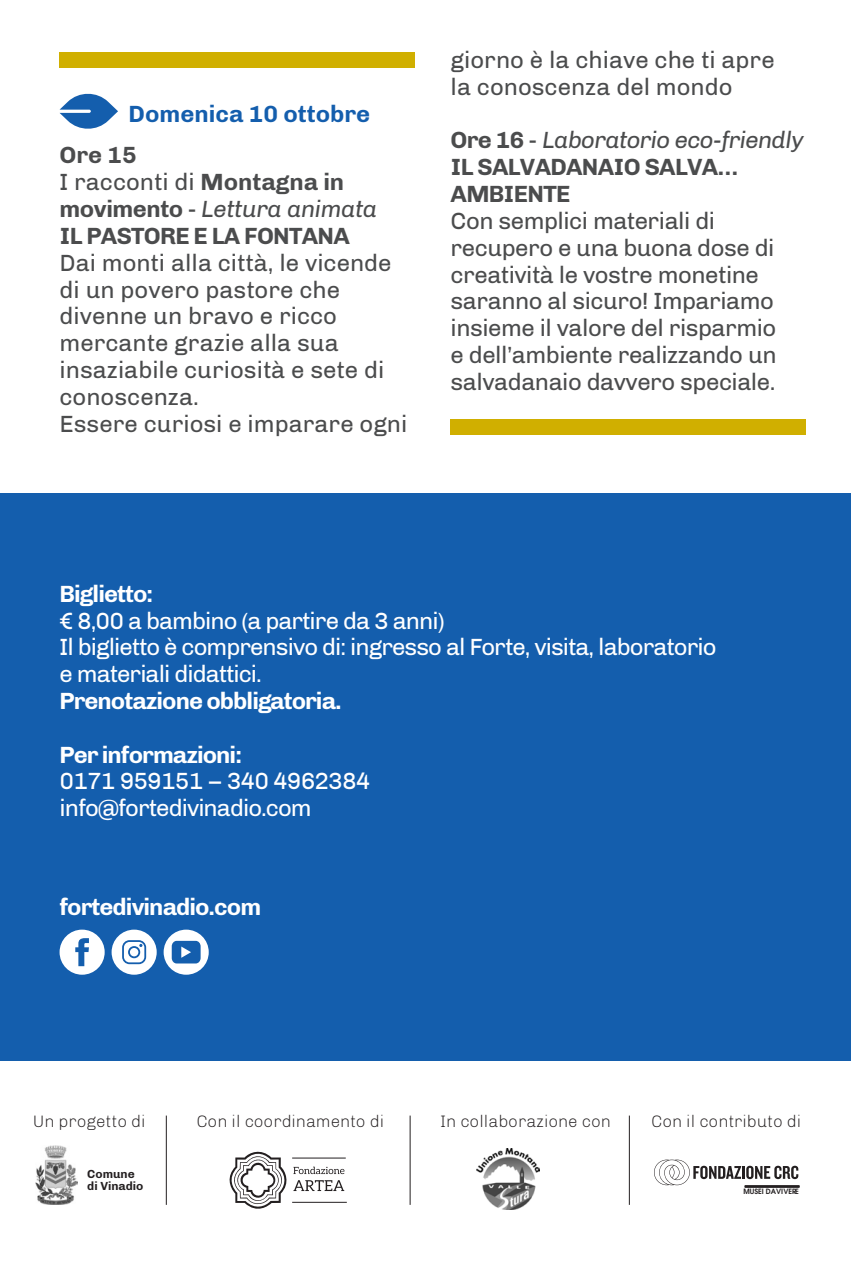
<style>
.page{position:relative;width:851px;height:1276px;background:#fff}
.page>*{position:absolute;margin:0;border:0;box-sizing:border-box;transform-origin:0 0}
.t1{font:24px/26.7px "Chivo";color:#4b4c4d}
.t2{font:24px/26.7px "Chivo";letter-spacing:-.02em;color:#4b4c4d}
.t3{font:24px/26.7px "Chivo";letter-spacing:-.04em;color:#fff}
.t4{font:700 24px/26.7px "Chivo";letter-spacing:-.03em;color:#4b4c4d}
.t5{font:700 24px "Chivo";letter-spacing:-.04em;color:#fff}
.t6{font:700 24px "Chivo";color:#145ead}
.t7{font:300 16.8px "Chivo";color:#231f20}
.t8{font:700 12px "Chivo";color:#231f20}
.t9{font:600 7.2px "Avant Garde";color:#231f20}
.s1{font-weight:400}
.s2{font-weight:400;font-style:italic}
</style>
<div class="page">
<div style="left:0;top:493px;width:850px;height:567px;background:#145ead"></div>
<hr style="left:166px;top:1115px;width:1px;height:89px;background:#231f20">
<svg style="left:229px;top:1151px;width:115px;height:58px"></svg>
<hr style="left:292px;top:1157px;width:54px;height:1px;background:#231f20">
<hr style="left:292px;top:1201px;width:55px;height:1px;background:#231f20">
<img style="left:35px;top:1145px;width:42px;height:59px">
<img style="left:477px;top:1148px;width:62px;height:61px">
<hr style="left:409px;top:1115px;width:1px;height:89px;background:#231f20">
<hr style="left:628px;top:1115px;width:1px;height:89px;background:#231f20">
<svg style="left:654px;top:1159px;width:145px;height:28px"></svg>
<div style="left:60px;top:929px;width:45px;height:45px;background:#fff;border-radius:50%"></div>
<svg style="left:164px;top:929px;width:45px;height:45px"></svg>
<div style="left:112px;top:929px;width:45px;height:45px;background:#fff;border-radius:50%"></div>
<svg style="left:122px;top:940px;width:24px;height:24px"></svg>
<svg style="left:75px;top:938px;width:14px;height:28px"></svg>
<div style="left:172px;top:941px;width:28px;height:22px;background:#145ead;border-radius:5px"></div>
<svg style="left:181px;top:946px;width:10px;height:12px"></svg>
<div style="left:60px;top:53px;width:354px;height:15px;background:#d0af00"></div>
<svg style="left:60px;top:93px;width:58px;height:36px"></svg>
<div style="left:450px;top:419px;width:355px;height:15px;background:#d0af00"></div>
<p class="t6" style="left:129px;top:99px;width:243px">Domenica 10 ottobre</p>
<p class="t4" style="left:60px;top:142px;width:79px">Ore 15</p>
<p class="t4" style="left:60px;top:169px;width:319px"><span class="s1">I racconti di</span> Montagna in movimento <span class="s1">-</span> <span class="s2">Lettura animata<br></span>IL PASTORE E LA FONTANA</p>
<p class="t1" style="left:60px;top:249px;width:333px">Dai monti alla città, le vicende di un povero pastore che divenne un bravo e ricco mercante grazie alla sua insaziabile curiosità e sete di conoscenza.</p>
<p class="t1" style="left:60px;top:410px;width:349px">Essere curiosi e imparare ogni</p>
<p class="t1" style="left:450px;top:47px;width:325px">giorno è la chiave che ti apre la conoscenza del mondo</p>
<p class="t4" style="left:450px;top:127px;width:354px">Ore 16 <span class="s1">-</span> <span class="s2">Laboratorio eco-friendly<br></span>IL SALVADANAIO SALVA…<br>AMBIENTE</p>
<p class="t2" style="left:450px;top:207px;width:327px">Con semplici materiali di recupero e una buona dose di creatività le vostre monetine saranno al sicuro! Impariamo insieme il valore del risparmio e dell’ambiente realizzando un salvadanaio davvero speciale.</p>
<p class="t5" style="left:60px;top:579px;width:95px">Biglietto:</p>
<p class="t3" style="left:60px;top:607px;width:658px">€ 8,00 a bambino (a partire da 3 anni)<br>Il biglietto è comprensivo di: ingresso al Forte, visita, laboratorio e materiali didattici.</p>
<p class="t5" style="left:60px;top:686px;width:283px">Prenotazione obbligatoria.</p>
<p class="t5" style="left:60px;top:740px;width:184px">Per informazioni:</p>
<p class="t3" style="left:60px;top:768px;width:312px">0171 959151 – 340 4962384</p>
<p class="t3" style="left:60px;top:794px;width:253px">info@fortedivinadio.com</p>
<p class="t5" style="left:60px;top:892px;width:203px">fortedivinadio.com</p>
<p class="t7" style="left:33px;top:1111px;width:114px">Un progetto di</p>
<p class="t8" style="left:87px;top:1167px;width:49px">Comune</p>
<p class="t8" style="left:87px;top:1179px;width:58px">di Vinadio</p>
<p class="t7" style="left:197px;top:1111px;width:189px">Con il coordinamento di</p>
<p class="t7" style="left:440px;top:1111px;width:172px">In collaborazione con</p>
<p class="t7" style="left:651px;top:1111px;width:152px">Con il contributo di</p>
<p class="t9" style="left:743px;top:1187px;width:57px">MUSEI DAVIVERE</p>
</div>
